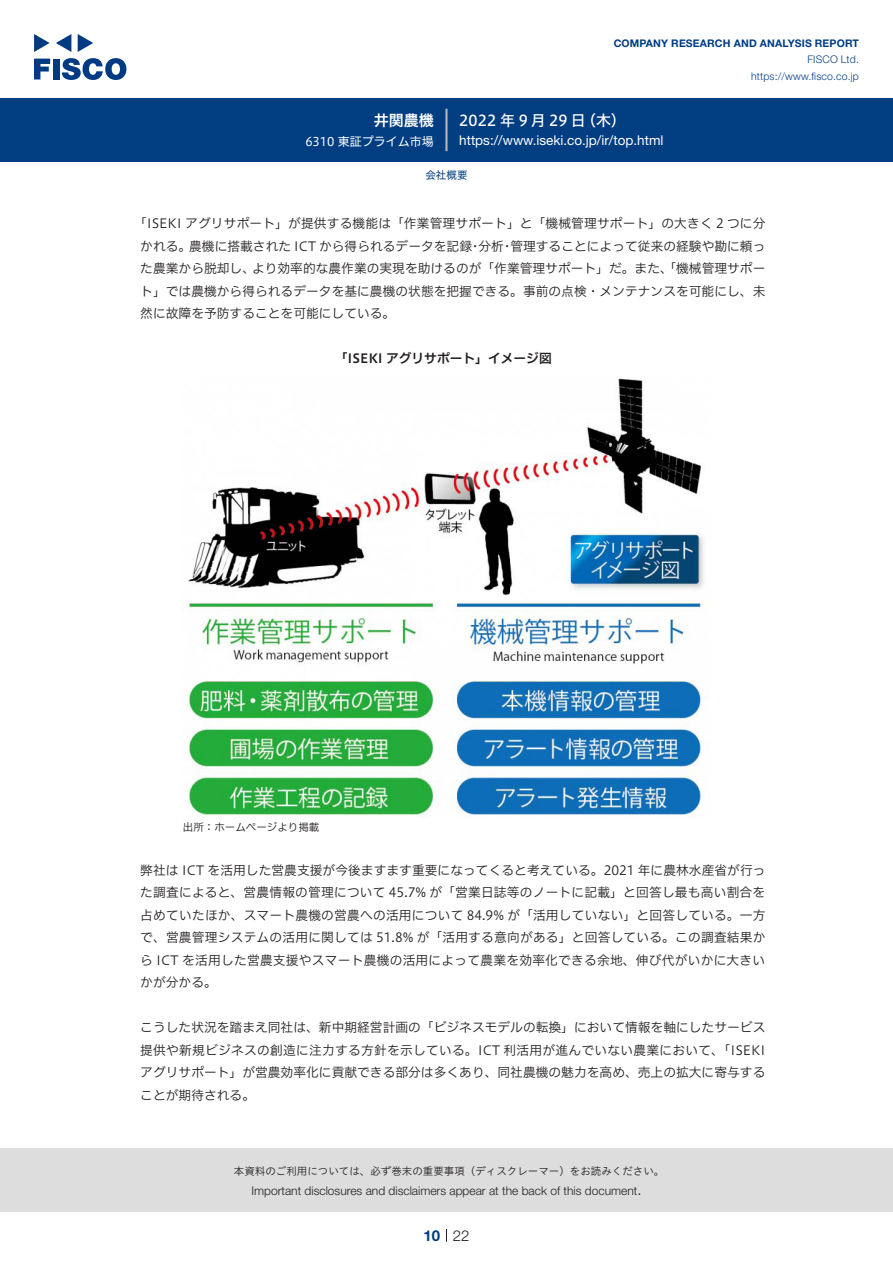
<style>
.page{position:relative;width:893px;height:1263px;background:#fff}
.page>*{position:absolute;margin:0;border:0;box-sizing:border-box;transform-origin:0 0}
.t1{font:15px "Hiragino UD Sans F Std N W5";letter-spacing:.01em;color:#fff}
.t2{font:15px "Hiragino UD Sans F Std N W6";color:#fff}
.t3{font:300 15px "Helvetica Neue LT Std";color:#231f20}
.t4{font:700 15px "Helvetica Neue LT Std";color:#003d81}
.t5{font:13.5px "Helvetica Neue LT Std";color:#fff}
.t6{font:12.75px/22.5px "Hiragino UD Sans F Std N W3";color:#231f20;text-align:justify}
.t7{font:12.75px "Hiragino UD Sans F Std N W6";color:#231f20}
.t8{font:300 12px "Helvetica Neue LT Std";color:#231f20}
.t9{font:12px "Hiragino UD Sans F Std N W4";color:#fff}
.t10{font:10.5px "Hiragino UD Sans Std W3";color:#231f20}
.t11{font:700 10.5px "Helvetica Neue LT Std";letter-spacing:.015em;color:#003d81}
.t12{font:300 10.5px/16.5px "Helvetica Neue LT Std";letter-spacing:.015em;color:#003d81;text-align:right}
.t13{font:10.5px "Hiragino UD Sans F Std N W3";color:#231f20}
.t14{font:10.5px "Hiragino UD Sans F Std N W4";color:#003d81}
</style>
<div class="page">
<div style="left:0;top:1148px;width:893px;height:64px;background:#ddd"></div>
<svg style="left:34px;top:59px;width:16px;height:20px"></svg>
<div style="left:53px;top:59px;width:6px;height:20px;background:#003a83"></div>
<svg style="left:62px;top:58px;width:64px;height:22px"></svg>
<svg style="left:34px;top:34px;width:16px;height:18px"></svg>
<svg style="left:78px;top:34px;width:15px;height:18px"></svg>
<svg style="left:56px;top:34px;width:15px;height:18px"></svg>
<div style="left:0;top:98px;width:893px;height:64px;background:#003d81"></div>
<hr style="left:445px;top:109px;width:3px;height:42px;background:#b5b5b6">
<svg style="left:446px;top:1229px;width:1px;height:13px"></svg>
<img style="left:187px;top:378px;width:517px;height:440px">
<p class="t2" style="left:374px;top:109px;width:62px">井関農機</p>
<p class="t9" style="left:305px;top:132px;width:130px">6310 東証プライム市場</p>
<p class="t11" style="left:614px;top:37px;width:247px">COMPANY RESEARCH AND ANALYSIS REPORT</p>
<p class="t12" style="left:751px;top:51px;width:109px">FISCO Ltd. https://www.fisco.co j p.</p>
<p class="t1" style="left:581px;top:109px;width:46px">（木(</p>
<p class="t1" style="left:459px;top:109px;width:128px">2022 年 9月29 日</p>
<p class="t5" style="left:459px;top:132px;width:206px">https://www.iseki.co j p. /i r/ top.html</p>
<p class="t14" style="left:425px;top:167px;width:43px">会社概要</p>
<p class="t6" style="left:134px;top:211px;width:633px;text-align:right">「ISEKI アグリサポート」が提供する機能は「作業管理サポート」と「機械管理サポート」の大きく 2 つに分管理することによって従来の経験や勘に頼っ</p>
<p class="t6" style="left:189px;top:234px;width:284px">農機に搭載された ICT から得られるデータを記録</p>
<p class="t6" style="left:478px;top:234px;width:27px">分析</p>
<p class="t6" style="left:140px;top:234px;width:52px">かれる。</p>
<p class="t6" style="left:469px;top:234px;width:14px">・</p>
<p class="t6" style="left:501px;top:234px;width:14px">・</p>
<p class="t6" style="left:252px;top:256px;width:515px">より効率的な農作業の実現を助けるのが「作業管理サポート」だ。また、「機械管理サポー</p>
<p class="t6" style="left:140px;top:256px;width:627px;text-align:left">た農業から脱却し、<br>ト」では農機から得られるデータを基に農機の状態を把握できる。事前の点検・メンテナンスを可能にし、未然に故障を予防することを可能にしている。</p>
<p class="t7" style="left:335px;top:349px;width:218px">「ISEKI アグリサポート」イメージ図</p>
<p class="t13" style="left:183px;top:819px;width:138px">出所：ホームページより掲載</p>
<p class="t6" style="left:140px;top:858px;width:627px">弊社は ICT を活用した営農支援が今後ますます重要になってくると考えている。2021 年に農林水産省が行った調査によると、営農情報の管理について 45.7% が「営業日誌等のノートに記載」と回答し最も高い割合を占めていたほか、スマート農機の営農への活用について 84.9% が「活用していない」と回答している。一方で、営農管理システムの活用に関しては 51.8% が「活用する意向がある」と回答している。この調査結果から ICT を活用した営農支援やスマート農機の活用によって農業を効率化できる余地、伸び代がいかに大きいかが分かる。</p>
<p class="t6" style="left:140px;top:1015px;width:627px">こうした状況を踏まえ同社は、新中期経営計画の「ビジネスモデルの転換」において情報を軸にしたサービス提供や新規ビジネスの創造に注力する方針を示している。ICT 利活用が進んでいない農業において、「ISEKIアグリサポート」が営農効率化に貢献できる部分は多くあり、同社農機の魅力を高め、売上の拡大に寄与することが期待される。</p>
<p class="t10" style="left:234px;top:1163px;width:432px">本資料のご利用については、必ず巻末の重要事項（ディスクレーマー）をお読みください。</p>
<p class="t3" style="left:637px;top:1180px;width:6px">.</p>
<p class="t8" style="left:251px;top:1183px;width:387px">Important disclosures and disclaimers appear at the back of this document</p>
<p class="t4" style="left:423px;top:1226px;width:18px">10</p>
<p class="t3" style="left:453px;top:1226px;width:18px">22</p>
</div>
